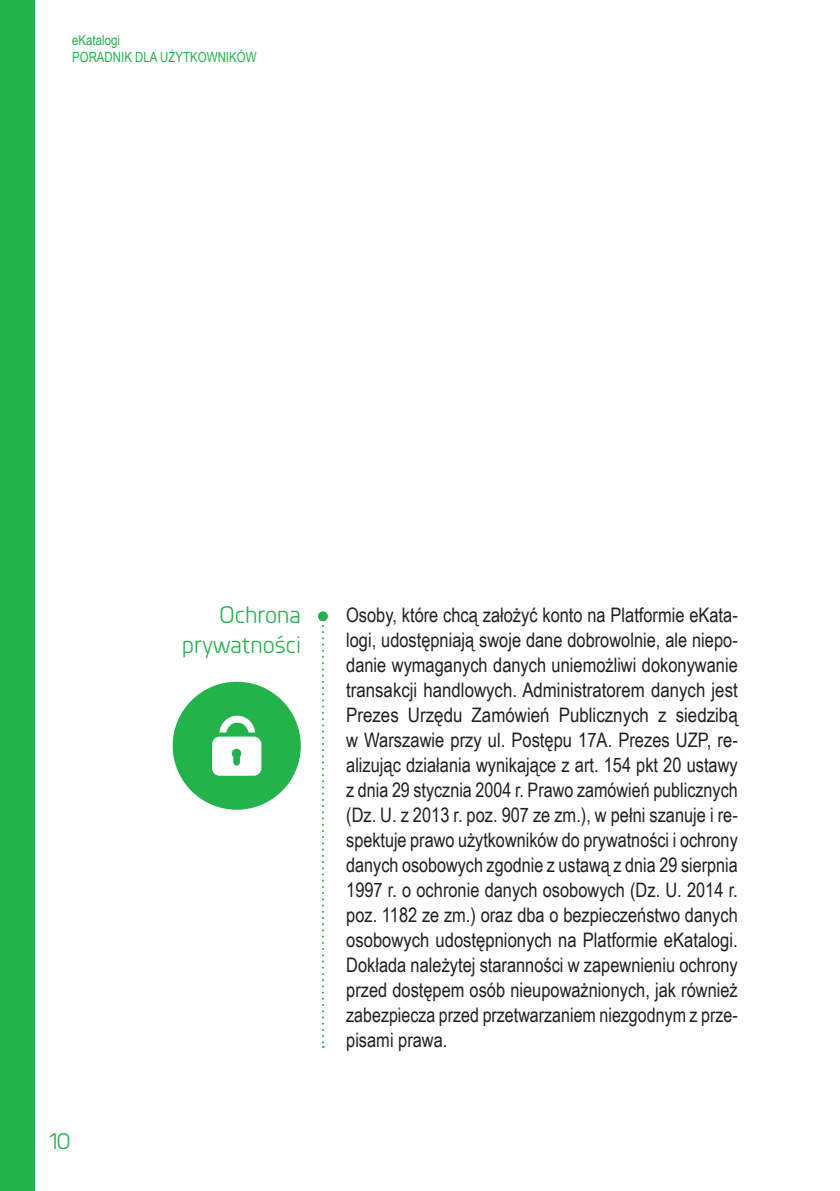
<style>
.page{position:relative;width:840px;height:1191px;background:#fff}
.page>*{position:absolute;margin:0;border:0;box-sizing:border-box;transform-origin:0 0}
.t1{font:24px/30px "Planer";color:#23b24b;text-align:right}
.t2{font:20px/25px "Arial Narrow";color:#231f20;text-align:justify}
.t3{font:14px "Arial Narrow";color:#23b24b}
</style>
<div class="page">
<div style="left:0;top:0;width:34px;height:1191px;background:#23b24b"></div>
<div style="left:318px;top:611px;width:10px;height:10px;background:#23b24b;border-radius:50%"></div>
<div style="left:173px;top:681px;width:127px;height:128px;background:#23b24b;border-radius:50%"></div>
<svg style="left:212px;top:715px;width:49px;height:60px"></svg>
<svg style="left:322px;top:621px;width:2px;height:427px"></svg>
<p class="t3" style="left:72px;top:30px;width:49px">eKatalogi</p>
<p class="t3" style="left:72px;top:46px;width:186px">PORADNIK DLA UŻYTKOWNIKÓW</p>
<p class="t1" style="left:49px;top:1124px;width:23px">10</p>
<p class="t1" style="left:182px;top:599px;width:120px">Ochrona prywatności</p>
<p class="t2" style="left:346px;top:602px;width:393px">Osoby, które chcą założyć konto na Platformie eKata&shy;logi, udostępniają swoje dane dobrowolnie, ale niepo&shy;danie wymaganych danych uniemożliwi dokonywanie transakcji handlowych. Administratorem danych jest Prezes Urzędu Zamówień Publicznych z siedzibą w Warszawie przy ul. Postępu 17A. Prezes UZP, re&shy;alizując działania wynikające z art. 154 pkt 20 ustawy z dnia 29 stycznia 2004 r. Prawo zamówień publicznych (Dz. U. z 2013 r. poz. 907 ze zm.), w pełni szanuje i re&shy;spektuje prawo użytkowników do prywatności i ochrony danych osobowych zgodnie z ustawą z dnia 29 sierpnia 1997 r. o ochronie danych osobowych (Dz. U. 2014 r. poz. 1182 ze zm.) oraz dba o bezpieczeństwo danych osobowych udostępnionych na Platformie eKatalogi.<br>Dokłada należytej staranności w zapewnieniu ochrony przed dostępem osób nieupoważnionych, jak również zabezpiecza przed przetwarzaniem niezgodnym z prze&shy;pisami prawa.</p>
</div>
